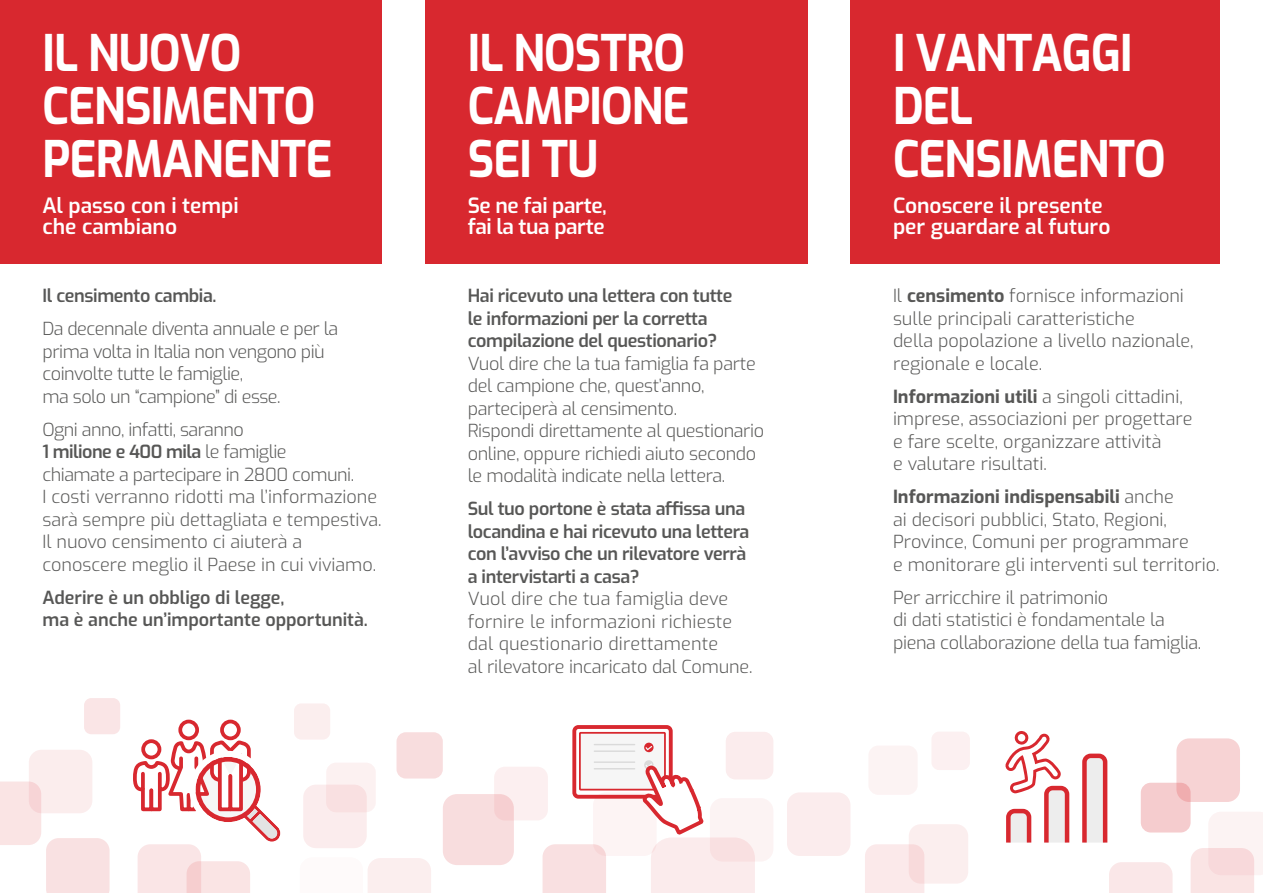
<style>
.page{position:relative;width:1263px;height:893px;background:#fff}
.page>*{position:absolute;margin:0;border:0;box-sizing:border-box;transform-origin:0 0}
.t1{font:700 50.1px/52.7px "Exo";letter-spacing:-.02em;color:#fff;scale:.9 1}
.t2{font:600 21px/21px "Exo";color:#fff}
.t3{font:600 21px/21px "Exo";letter-spacing:-.02em;color:#fff}
.t4{font:300 18px/22.5px "Exo";letter-spacing:-.005em;color:#575756}
.t5{font:600 18px/22.5px "Exo";letter-spacing:-.02em;color:#575756}
.t6{font:300 18px/22.5px "Exo";letter-spacing:-.03em;color:#575756}
.t7{font:600 18px/22.5px "Exo";color:#575756}
.s1{font-weight:600}
.s2{font-weight:700}
</style>
<div class="page">
<div style="left:494px;top:767px;width:54px;height:53px;background:#fceff0;border-radius:11px"></div>
<div style="left:868px;top:745px;width:50px;height:50px;background:#fcf3f3;border-radius:10px"></div>
<div style="left:865px;top:844px;width:59px;height:49px;background:#fbe9ea"></div>
<div style="left:909px;top:824px;width:59px;height:60px;background:linear-gradient(to right,#f9e3e4,#fcf2f2);border-radius:12px"></div>
<div style="left:542px;top:844px;width:64px;height:49px;background:#f9e0e1"></div>
<div style="left:593px;top:792px;width:64px;height:64px;background:#fdf4f4;border-radius:13px"></div>
<div style="left:726px;top:732px;width:47px;height:47px;background:#fbeced;border-radius:10px"></div>
<div style="left:787px;top:792px;width:63px;height:64px;background:#fbeced;border-radius:13px"></div>
<div style="left:931px;top:731px;width:39px;height:39px;background:#fcf0f1;border-radius:8px"></div>
<div style="left:1141px;top:783px;width:49px;height:49px;background:#f5ccce;border-radius:10px"></div>
<svg style="left:1190px;top:812px;width:73px;height:81px"></svg>
<div style="left:1109px;top:862px;width:63px;height:31px;background:#fae7e8"></div>
<div style="left:443px;top:794px;width:71px;height:71px;background:linear-gradient(to right,#f8dfe0,#f7d9da);border-radius:14px"></div>
<div style="left:710px;top:798px;width:63px;height:64px;background:#fcf3f3;border-radius:13px"></div>
<svg style="left:1176px;top:738px;width:64px;height:64px;background:#f6d1d2"></svg>
<div style="left:326px;top:762px;width:50px;height:50px;background:#fcf1f1;border-radius:10px"></div>
<div style="left:294px;top:703px;width:36px;height:37px;background:#fbeeee;border-radius:7px"></div>
<div style="left:368px;top:858px;width:63px;height:35px;background:#fbeeee"></div>
<svg style="left:0;top:781px;width:110px;height:112px"></svg>
<div style="left:84px;top:698px;width:36px;height:36px;background:#fae5e6;border-radius:7px"></div>
<svg style="left:29px;top:750px;width:63px;height:63px;background:#faeaeb"></svg>
<div style="left:396px;top:732px;width:47px;height:46px;background:#f8ddde;border-radius:9px"></div>
<div style="left:303px;top:785px;width:64px;height:63px;background:#fbeced;border-radius:13px"></div>
<div style="left:220px;top:720px;width:21px;height:20px;border:4px solid #d8282f;border-radius:50%"></div>
<div style="left:141px;top:739px;width:20px;height:20px;border:4px solid #d8282f;border-radius:50%"></div>
<div style="left:178px;top:720px;width:21px;height:20px;border:4px solid #d8282f;border-radius:50%"></div>
<div style="left:0;top:0;width:382px;height:264px;background:#d8282f"></div>
<div style="left:426px;top:0;width:382px;height:264px;background:#d8282f"></div>
<div style="left:850px;top:0;width:370px;height:264px;background:#d8282f"></div>
<div style="left:572px;top:725px;width:101px;height:74px;border:4px solid #d8282f;border-radius:4px"></div>
<div style="left:580px;top:733px;width:85px;height:57px;background:#f6f6f6"></div>
<div style="left:579px;top:732px;width:87px;height:58px;border:2px solid #d8282f"></div>
<div style="left:644px;top:743px;width:9px;height:9px;background:#d8282f;border-radius:50%"></div>
<svg style="left:645px;top:746px;width:7px;height:4px"></svg>
<hr style="left:594px;top:744px;width:41px;height:1px;background:#dadada">
<hr style="left:594px;top:750px;width:41px;height:2px;background:#dadada">
<div style="left:644px;top:760px;width:9px;height:10px;background:#dadada;border-radius:50%"></div>
<hr style="left:594px;top:761px;width:41px;height:2px;background:#dadada">
<hr style="left:594px;top:768px;width:41px;height:1px;background:#dadada">
<svg style="left:639px;top:762px;width:116px;height:131px"></svg>
<svg style="left:133px;top:742px;width:148px;height:151px"></svg>
<div style="left:1014px;top:731px;width:15px;height:14px;border:3px solid #d8282f;border-radius:5px"></div>
<svg style="left:1005px;top:734px;width:65px;height:109px"></svg>
<svg style="left:1082px;top:753px;width:26px;height:90px;background:#e6a6a8"></svg>
<h1 class="t1" style="left:43px;top:24px;width:324px">IL NUOVO<br>CENSIMENTO<br>PERMANENTE</h1>
<p class="t2" style="left:43px;top:193px;width:198px">Al passo con i tempi che cambiano</p>
<p class="t5" style="left:43px;top:283px;width:176px">Il censimento cambia.</p>
<p class="t6" style="left:43px;top:317px;width:297px">Da decennale diventa annuale e per la prima volta in Italia non vengono più coinvolte tutte le famiglie,<br>ma solo un “campione” di esse.</p>
<p class="t4" style="left:43px;top:417px;width:340px">Ogni anno, infatti, saranno<br><span class="s1">1 milione e 400 mila</span> le famiglie<br>chiamate a partecipare in 2800 comuni.<br>I costi verranno ridotti ma l’informazione sarà sempre più dettagliata e tempestiva.<br>Il nuovo censimento ci aiuterà a conoscere meglio il Paese in cui viviamo.</p>
<p class="t7" style="left:43px;top:585px;width:327px">Aderire è un obbligo di legge,<br>ma è anche un’importante opportunità.</p>
<h1 class="t1" style="left:468px;top:24px;width:248px;text-align:justify">IL NOSTRO CAMPIONE SEI TU</h1>
<p class="t3" style="left:468px;top:193px;width:141px">Se ne fai parte, fai la tua parte</p>
<p class="t5" style="left:468px;top:283px;width:266px">Hai ricevuto una lettera con tutte le informazioni per la corretta compilazione del questionario?</p>
<p class="t4" style="left:468px;top:351px;width:298px">Vuol dire che la tua famiglia fa parte del campione che, quest’anno, parteciperà al censimento.<br>Rispondi direttamente al questionario online, oppure richiedi aiuto secondo le modalità indicate nella lettera.</p>
<p class="t5" style="left:468px;top:496px;width:283px">Sul tuo portone è stata affissa una locandina e hai ricevuto una lettera con l’avviso che un rilevatore verrà a intervistarti a casa?</p>
<p class="t4" style="left:468px;top:587px;width:286px">Vuol dire che tua famiglia deve fornire le informazioni richieste dal questionario direttamente<br>al rilevatore incaricato dal Comune.</p>
<h1 class="t1" style="left:893px;top:24px;width:305px">I VANTAGGI<br>DEL<br>CENSIMENTO</h1>
<p class="t2" style="left:893px;top:193px;width:219px">Conoscere il presente per guardare al futuro</p>
<p class="t4" style="left:893px;top:284px;width:302px">Il <span class="s2">censimento</span> fornisce informazioni sulle principali caratteristiche<br>della popolazione a livello nazionale, regionale e locale.</p>
<p class="t4" style="left:893px;top:384px;width:301px"><span class="s2">Informazioni utili</span> a singoli cittadini, imprese, associazioni per progettare e fare scelte, organizzare attività<br>e valutare risultati.</p>
<p class="t4" style="left:893px;top:485px;width:328px"><span class="s2">Informazioni indispensabili</span> anche<br>ai decisori pubblici, Stato, Regioni, Province, Comuni per programmare<br>e monitorare gli interventi sul territorio.</p>
<p class="t4" style="left:893px;top:585px;width:310px">Per arricchire il patrimonio<br>di dati statistici è fondamentale la piena collaborazione della tua famiglia.</p>
</div>
